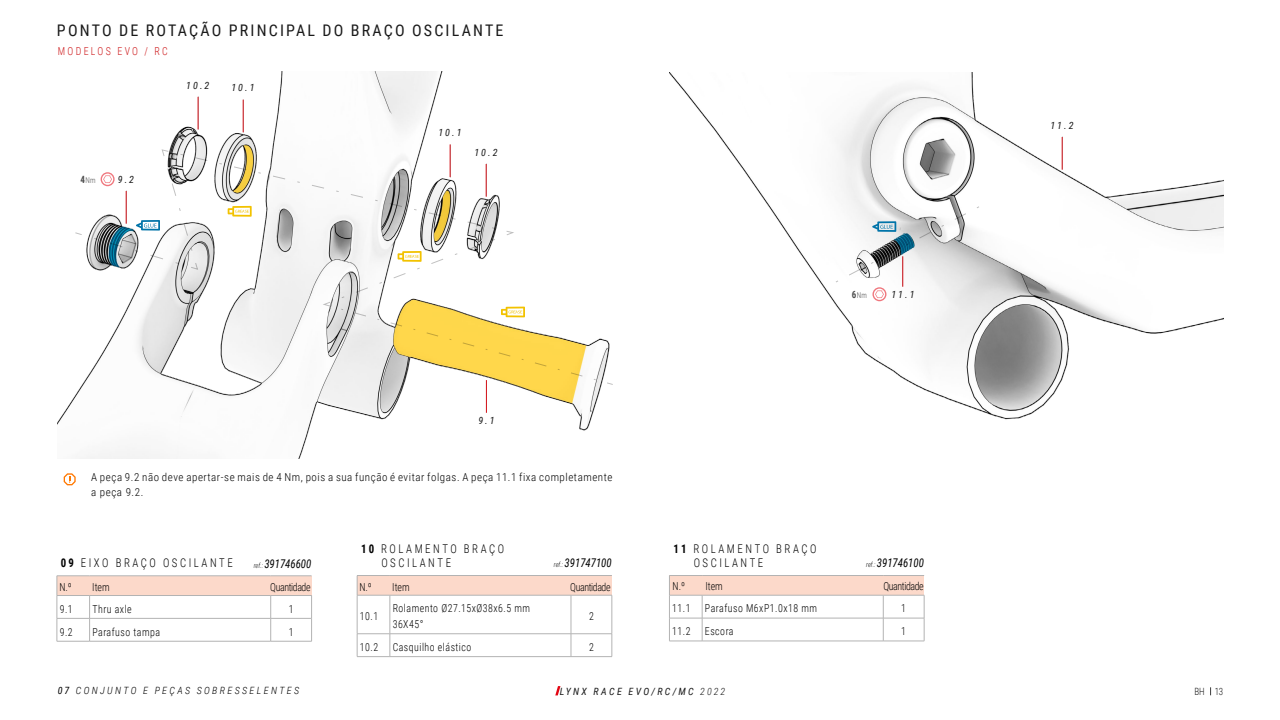
<style>
.page{position:relative;width:1280px;height:720px;background:#fff}
.page>*{position:absolute;margin:0;border:0;box-sizing:border-box;transform-origin:0 0}
.t1{font:16px "Roboto Condensed";letter-spacing:.135em;color:#1a1a1a}
.t2{font:300 12px/14px "Roboto Condensed";letter-spacing:.235em;color:#000;scale:.9 1}
.t3{font:italic 12px "Roboto Condensed";color:#000;scale:.9 1}
.t4{font:300 11px/15.7px "Roboto Condensed";letter-spacing:.05em;color:#000;scale:.9 1}
.t5{font:300 11px/15px "Roboto Condensed";letter-spacing:.05em;color:#000}
.t6{font:300 11px "Roboto Condensed";letter-spacing:-.04em;color:#000;scale:.9 1}
.t7{font:300 11px "Roboto Condensed";letter-spacing:.235em;color:#cd1719;scale:.9 1}
.t8{font:italic 10px "Roboto Condensed";letter-spacing:.23em;color:#1a1a1a}
.t9{font:italic 300 10px "Roboto Condensed";letter-spacing:.235em;color:#000}
.t10{font:300 10px "Roboto Condensed";color:#1a1a1a;scale:.9 1}
.t11{font:300 8px "Roboto Condensed";color:#4d4d4d;scale:.9 1}
.s1{font-weight:700;font-size:10px}
.s2{font-weight:700}
.s3{font-weight:300;font-size:7px}
.s4{font-weight:400}
.s5{font-weight:300}
</style>
<div class="page">
<svg style="left:555px;top:686px;width:5px;height:9px"></svg>
<img style="left:58px;top:72px;width:544px;height:386px">
<img style="left:669px;top:72px;width:555px;height:348px">
<svg style="left:835px;top:201px;width:154px;height:100px"></svg>
<div style="left:357px;top:576px;width:255px;height:19px;background:#fcd9ca"></div>
<hr style="left:390px;top:595px;width:1px;height:39px;background:#b3b3b3">
<hr style="left:571px;top:595px;width:1px;height:39px;background:#b3b3b3">
<hr style="left:357px;top:634px;width:33px;height:1px;background:#b3b3b3">
<hr style="left:390px;top:634px;width:181px;height:1px;background:#b3b3b3">
<svg style="left:390px;top:634px;width:1px;height:22px"></svg>
<hr style="left:571px;top:634px;width:41px;height:1px;background:#b3b3b3">
<svg style="left:571px;top:634px;width:1px;height:22px"></svg>
<hr style="left:357px;top:656px;width:33px;height:1px;background:#b3b3b3">
<hr style="left:390px;top:656px;width:181px;height:1px;background:#b3b3b3">
<hr style="left:571px;top:656px;width:41px;height:1px;background:#b3b3b3">
<hr style="left:357px;top:595px;width:1px;height:39px;background:#b3b3b3">
<svg style="left:357px;top:634px;width:1px;height:22px"></svg>
<hr style="left:357px;top:575px;width:33px;height:1px;background:#b3b3b3">
<svg style="left:357px;top:576px;width:1px;height:19px"></svg>
<hr style="left:390px;top:575px;width:181px;height:1px;background:#b3b3b3">
<hr style="left:571px;top:575px;width:41px;height:1px;background:#b3b3b3">
<hr style="left:357px;top:595px;width:33px;height:1px;background:#b3b3b3">
<hr style="left:390px;top:595px;width:181px;height:1px;background:#b3b3b3">
<hr style="left:571px;top:595px;width:41px;height:1px;background:#b3b3b3">
<hr style="left:612px;top:595px;width:1px;height:39px;background:#b3b3b3">
<svg style="left:612px;top:634px;width:1px;height:23px"></svg>
<div style="left:669px;top:576px;width:255px;height:19px;background:#fcd9ca"></div>
<hr style="left:669px;top:618px;width:33px;height:1px;background:#b3b3b3">
<hr style="left:702px;top:618px;width:181px;height:1px;background:#b3b3b3">
<svg style="left:702px;top:596px;width:1px;height:45px"></svg>
<hr style="left:883px;top:618px;width:41px;height:1px;background:#b3b3b3">
<svg style="left:883px;top:596px;width:1px;height:45px"></svg>
<hr style="left:669px;top:641px;width:33px;height:1px;background:#b3b3b3">
<hr style="left:702px;top:641px;width:181px;height:1px;background:#b3b3b3">
<hr style="left:883px;top:641px;width:41px;height:1px;background:#b3b3b3">
<hr style="left:669px;top:575px;width:33px;height:1px;background:#b3b3b3">
<svg style="left:669px;top:576px;width:1px;height:65px"></svg>
<hr style="left:702px;top:575px;width:181px;height:1px;background:#b3b3b3">
<hr style="left:883px;top:575px;width:41px;height:1px;background:#b3b3b3">
<hr style="left:669px;top:595px;width:33px;height:1px;background:#b3b3b3">
<hr style="left:702px;top:595px;width:181px;height:1px;background:#b3b3b3">
<hr style="left:883px;top:595px;width:41px;height:1px;background:#b3b3b3">
<svg style="left:924px;top:595px;width:1px;height:46px"></svg>
<div style="left:57px;top:576px;width:255px;height:20px;background:#fcd9ca"></div>
<hr style="left:57px;top:618px;width:33px;height:1px;background:#b3b3b3">
<hr style="left:90px;top:618px;width:181px;height:1px;background:#b3b3b3">
<svg style="left:89px;top:596px;width:1px;height:45px"></svg>
<hr style="left:271px;top:618px;width:41px;height:1px;background:#b3b3b3">
<svg style="left:271px;top:596px;width:1px;height:45px"></svg>
<hr style="left:57px;top:641px;width:33px;height:1px;background:#b3b3b3">
<hr style="left:90px;top:641px;width:181px;height:1px;background:#b3b3b3">
<hr style="left:271px;top:641px;width:41px;height:1px;background:#b3b3b3">
<hr style="left:57px;top:576px;width:33px;height:1px;background:#b3b3b3">
<svg style="left:57px;top:576px;width:1px;height:65px"></svg>
<hr style="left:90px;top:576px;width:181px;height:1px;background:#b3b3b3">
<hr style="left:271px;top:576px;width:41px;height:1px;background:#b3b3b3">
<hr style="left:57px;top:595px;width:33px;height:1px;background:#b3b3b3">
<hr style="left:90px;top:595px;width:181px;height:1px;background:#b3b3b3">
<hr style="left:271px;top:595px;width:41px;height:1px;background:#b3b3b3">
<svg style="left:311px;top:596px;width:1px;height:45px"></svg>
<svg style="left:64px;top:473px;width:12px;height:12px"></svg>
<hr style="left:486px;top:380px;width:1px;height:33px;background:#d61017">
<hr style="left:198px;top:97px;width:1px;height:32px;background:#d61017">
<hr style="left:450px;top:144px;width:1px;height:33px;background:#d61017">
<hr style="left:1062px;top:137px;width:1px;height:33px;background:#d61017">
<hr style="left:243px;top:100px;width:1px;height:32px;background:#d61017">
<svg style="left:74px;top:149px;width:539px;height:237px"></svg>
<svg style="left:334px;top:306px;width:263px;height:75px"></svg>
<svg style="left:87px;top:152px;width:415px;height:147px"></svg>
<h1 class="t1" style="left:57px;top:19px;width:448px">PONTO DE ROTAÇÃO PRINCIPAL DO BRAÇO OSCILANTE</h1>
<p class="t7" style="left:58px;top:43px;width:124px">MODELOS EVO / RC</p>
<p class="t8" style="left:186px;top:78px;width:25px">10.2</p>
<p class="t8" style="left:231px;top:81px;width:25px">10.1</p>
<p class="t11" style="left:80px;top:175px;width:18px"><span class="s1">4</span>Nm</p>
<p class="t8" style="left:118px;top:172px;width:18px">9.2</p>
<p class="t8" style="left:438px;top:126px;width:25px">10.1</p>
<p class="t8" style="left:474px;top:145px;width:25px">10.2</p>
<p class="t8" style="left:478px;top:414px;width:18px">9.1</p>
<p class="t5" style="left:91px;top:469px;width:523px">A peça 9.2 não deve apertar-se mais de 4 Nm, pois a sua função é evitar folgas. A peça 11.1 fixa completamente a peça 9.2.</p>
<p class="t11" style="left:852px;top:289px;width:18px"><span class="s1">6</span>Nm</p>
<p class="t8" style="left:891px;top:288px;width:25px">11.1</p>
<p class="t2" style="left:381px;top:541px;width:138px;text-indent:-20px"><span class="s2">10</span> ROLAMENTO BRAÇO<br>OSCILANTE</p>
<p class="t2" style="left:694px;top:541px;width:138px;text-indent:-20px"><span class="s2">11</span> ROLAMENTO BRAÇO<br>OSCILANTE</p>
<p class="t4" style="left:672px;top:600px;width:22px">11.1</p>
<p class="t4" style="left:705px;top:600px;width:126px">Parafuso M6xP1.0x18 mm</p>
<p class="t4" style="left:901px;top:600px;width:7px">1</p>
<p class="t4" style="left:672px;top:623px;width:22px">11.2</p>
<p class="t4" style="left:705px;top:623px;width:33px">Escora</p>
<p class="t4" style="left:901px;top:623px;width:7px">1</p>
<p class="t2" style="left:61px;top:556px;width:192px"><span class="s2">09</span> EIXO BRAÇO OSCILANTE</p>
<p class="t4" style="left:60px;top:601px;width:16px">9.1</p>
<p class="t4" style="left:92px;top:601px;width:45px">Thru axle</p>
<p class="t4" style="left:289px;top:601px;width:7px">1</p>
<p class="t4" style="left:60px;top:623px;width:16px">9.2</p>
<p class="t4" style="left:92px;top:623px;width:77px">Parafuso tampa</p>
<p class="t4" style="left:289px;top:623px;width:7px">1</p>
<p class="t3" style="left:254px;top:555px;width:66px"><span class="s3">ref.:</span> 391746600</p>
<p class="t3" style="left:554px;top:555px;width:66px"><span class="s3">ref.:</span> 391747100</p>
<p class="t3" style="left:866px;top:555px;width:66px"><span class="s3">ref.:</span> 391746100</p>
<p class="t4" style="left:60px;top:579px;width:15px">N.º</p>
<p class="t4" style="left:92px;top:579px;width:21px">Item</p>
<p class="t6" style="left:270px;top:579px;width:46px">Quantidade</p>
<p class="t4" style="left:360px;top:579px;width:15px">N.º</p>
<p class="t4" style="left:392px;top:579px;width:21px">Item</p>
<p class="t6" style="left:570px;top:579px;width:46px">Quantidade</p>
<p class="t4" style="left:673px;top:578px;width:15px">N.º</p>
<p class="t4" style="left:705px;top:578px;width:21px">Item</p>
<p class="t6" style="left:883px;top:579px;width:46px">Quantidade</p>
<p class="t4" style="left:360px;top:608px;width:22px">10.1</p>
<p class="t4" style="left:393px;top:600px;width:154px">Rolamento Ø27.15xØ38x6.5 mm<br>36X45°</p>
<p class="t4" style="left:589px;top:608px;width:7px">2</p>
<p class="t4" style="left:360px;top:639px;width:22px">10.2</p>
<p class="t4" style="left:393px;top:639px;width:89px">Casquilho elástico</p>
<p class="t4" style="left:589px;top:639px;width:7px">2</p>
<p class="t8" style="left:1050px;top:118px;width:25px">11.2</p>
<p class="t9" style="left:58px;top:683px;width:243px"><span class="s4">07</span> CONJUNTO E PEÇAS SOBRESSELENTES</p>
<p class="t8" style="left:560px;top:685px;width:167px">LYNX RACE EVO/RC/MC <span class="s5">2022</span></p>
<p class="t10" style="left:1194px;top:685px;width:34px">BH 13</p>
</div>
